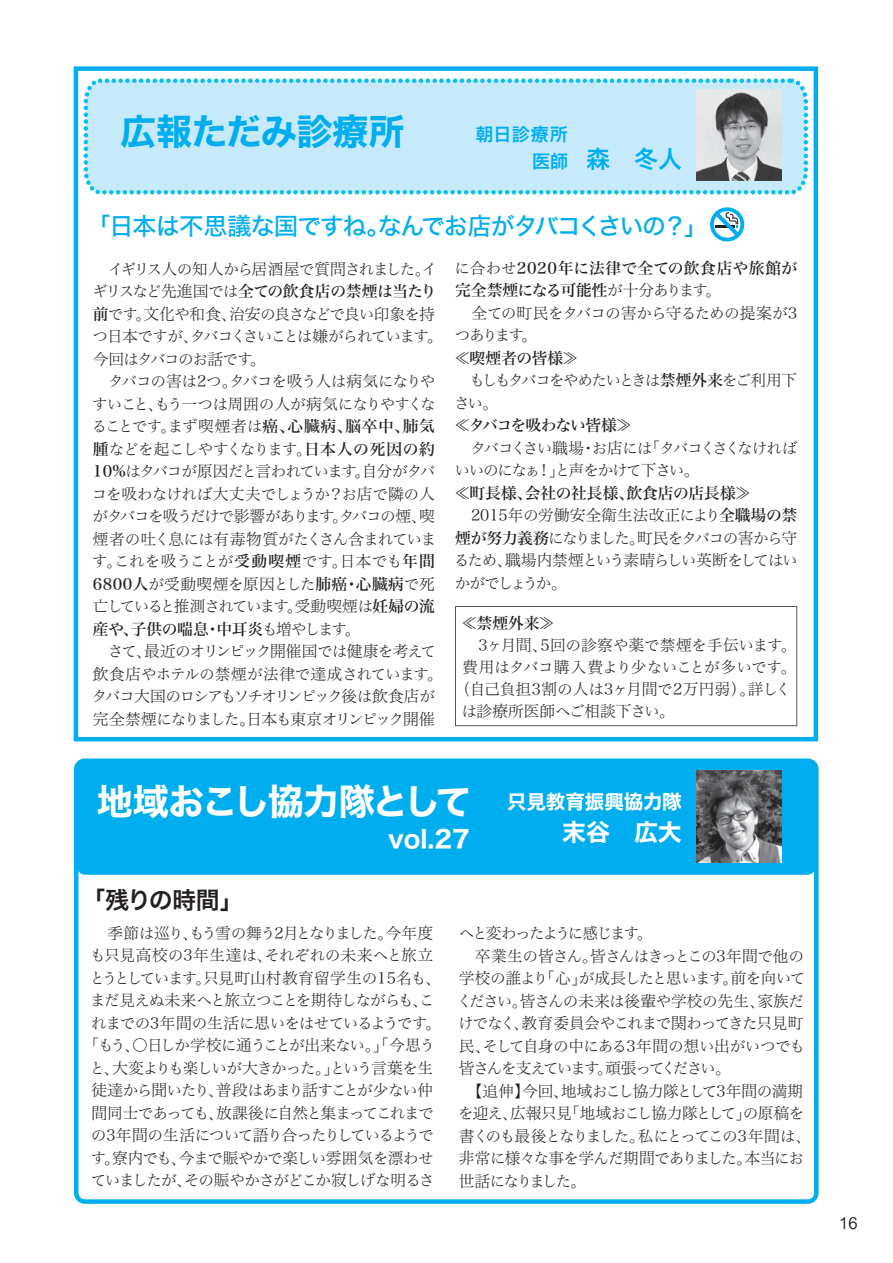
<style>
.page{position:relative;width:893px;height:1263px;background:#fff}
.page>*{position:absolute;margin:0;border:0;box-sizing:border-box;transform-origin:0 0}
.t1{font:36px "Hira Kaku Std W7 90 pv RKSJ H";letter-spacing:-.055em;color:#fff}
.t2{font:36px "Hira Kaku Std W7 90 pv RKSJ H";letter-spacing:-.005em;color:#00aeef}
.t3{font:24px "Hira Kaku Std W5 90 pv RKSJ H";letter-spacing:-.045em;color:#00aeef}
.t4{font:24px "Hira Kaku Std W6 90 pv RKSJ H";color:#00aeef}
.t5{font:24px "Hira Kaku Std W6 90 pv RKSJ H";letter-spacing:-.05em;color:#231f20}
.t6{font:24px "Hira Kaku Std W7 90 pv RKSJ H";color:#fff}
.t7{font:23.85px "Hira Kaku Std W7 90 pv RKSJ H";color:#fff}
.t8{font:19.5px "Hira Kaku Std W7 90 pv RKSJ H";color:#fff}
.t9{font:18px "Hira Kaku Std W6 90 pv RKSJ H";letter-spacing:.03em;color:#00aeef}
.t10{font:15.75px/22.5px "Hira Min Std W2 90 pv RKSJ H";letter-spacing:-.07em;color:#231f20}
.t11{font:15.75px/22.5px "Hira Min Std W5 90 pv RKSJ H";color:#231f20}
.t12{font:15.75px/22.5px "Hira Min Std W2 90 pv RKSJ H";letter-spacing:-.095em;color:#231f20}
.t13{font:15.75px "Hira Min Std W2 90 pv RKSJ H";letter-spacing:-.005em;color:#231f20}
.t14{font:15.75px/22.5px "Hira Min Std W2 90 pv RKSJ H";letter-spacing:-.13em;color:#231f20}
.t15{font:15.75px "Hira Min Std W5 90 pv RKSJ H";letter-spacing:-.02em;color:#231f20}
.t16{font:15.75px "Hira Min Std W2 90 pv RKSJ H";letter-spacing:-.015em;color:#231f20}
.t17{font:15.75px "Hira Min Std W2 90 pv RKSJ H";letter-spacing:-.03em;color:#231f20}
.t18{font:15.75px "Hira Min Std W5 90 pv RKSJ H";letter-spacing:-.07em;color:#231f20}
.s1{font-size:18px}
.s2{font-family:"Hira Min Std W2 90 pv RKSJ H"}
.s3{font-family:"Hira Min Std W5 90 pv RKSJ H"}
</style>
<div class="page">
<svg style="left:710px;top:207px;width:34px;height:34px"></svg>
<svg style="left:455px;top:606px;width:342px;height:120px"></svg>
<div style="left:74px;top:66px;width:744px;height:675px;border:4px solid #00aeef"></div>
<div style="left:76px;top:761px;width:740px;height:114px;background:#00aeef;border-radius:9px"></div>
<svg style="left:83px;top:78px;width:726px;height:117px;background:#bfe8fa"></svg>
<img style="left:697px;top:90px;width:85px;height:91px">
<img style="left:697px;top:771px;width:85px;height:91px">
<div style="left:74px;top:758px;width:744px;height:446px;border:4px solid #00aeef;border-radius:9px"></div>
<h1 class="t2" style="left:120px;top:118px;width:286px">広報ただみ診療所</h1>
<p class="t9" style="left:475px;top:128px;width:94px">朝日診療所</p>
<h2 class="t4" style="left:532px;top:150px;width:152px"><span class="s1">医師　</span>森　冬人</h2>
<h2 class="t3" style="left:86px;top:217px;width:623px">「日本は不思議な国ですね。なんでお店がタバコくさいの？」</h2>
<p class="t10" style="left:93px;top:260px;width:346px">　イギリス人の知人から居酒屋で質問されました。イ</p>
<p class="t15" style="left:92px;top:285px;width:346px"><span class="s2">ギリスなど先進国では</span>全ての飲食店の禁煙は当たり</p>
<p class="t10" style="left:92px;top:305px;width:353px"><span class="s3">前</span>です。文化や和食、治安の良さなどで良い印象を持つ日本ですが、タバコくさいことは嫌がられています。今回はタバコのお話です。<br>　タバコの害は2つ。タバコを吸う人は病気になりやすいこと、もう一つは周囲の人が病気になりやすくなることです。まず喫煙者は<span class="s3">癌、心臓病、脳卒中、肺気腫</span>などを起こしやすくなります。<span class="s3">日本人の死因の約<br>10%</span>はタバコが原因だと言われています。自分がタバコを吸わなければ大丈夫でしょうか？お店で隣の人がタバコを吸うだけで影響があります。タバコの煙、喫煙者の吐く息には有毒物質がたくさん含まれています。これを吸うことが<span class="s3">受動喫煙</span>です。日本でも<span class="s3">年間<br>6800人</span>が受動喫煙を原因とした<span class="s3">肺癌・心臓病</span>で死亡していると推測されています。受動喫煙は<span class="s3">妊婦の流</span></p>
<p class="t11" style="left:93px;top:620px;width:269px">産や、子供の喘息・中耳炎<span class="s2">も増やします。</span></p>
<p class="t10" style="left:92px;top:642px;width:352px">　さて、最近のオリンピック開催国では健康を考えて飲食店やホテルの禁煙が法律で達成されています。タバコ大国のロシアもソチオリンピック後は飲食店が完全禁煙になりました。日本も東京オリンピック開催</p>
<p class="t11" style="left:454px;top:259px;width:344px"><span class="s2">に合わせ</span>2020年に法律で全ての飲食店や旅館が完全禁煙になる可能性<span class="s2">が十分あります。</span></p>
<p class="t10" style="left:455px;top:304px;width:344px">　全ての町民をタバコの害から守るための提案が3つあります。</p>
<p class="t11" style="left:455px;top:349px;width:125px">≪喫煙者の皆様≫</p>
<p class="t14" style="left:454px;top:371px;width:345px">　もしもタバコをやめたいときは<span class="s3">禁煙外来</span>をご利用下さい。</p>
<p class="t18" style="left:455px;top:419px;width:179px">≪タバコを吸わない皆様≫</p>
<p class="t12" style="left:454px;top:439px;width:344px">　タバコくさい職場・お店には「タバコくさくなければいいのになぁ！」と声をかけて下さい。</p>
<p class="t11" style="left:455px;top:484px;width:298px">≪町長様、会社の社長様、飲食店の店長様≫</p>
<p class="t10" style="left:454px;top:506px;width:346px;text-align:justify">　2015年の労働安全衛生法改正により<span class="s3">全職場の禁煙が努力義務</span>になりました。町民をタバコの害から守るため、職場内禁煙という素晴らしい英断をしてはいかがでしょうか。</p>
<p class="t11" style="left:462px;top:614px;width:95px">≪禁煙外来≫</p>
<p class="t16" style="left:462px;top:639px;width:336px">　3ヶ月間、5回の診察や薬で禁煙を手伝います。</p>
<p class="t17" style="left:462px;top:661px;width:336px">費用はタバコ購入費より少ないことが多いです。</p>
<p class="t13" style="left:454px;top:683px;width:338px">（自己負担3割の人は3ヶ月間で2万円弱）。詳しく</p>
<p class="t13" style="left:462px;top:705px;width:215px">は診療所医師へご相談下さい。</p>
<h1 class="t1" style="left:97px;top:787px;width:376px">地域おこし協力隊として</h1>
<h2 class="t6" style="left:388px;top:830px;width:83px">vol.27</h2>
<h3 class="t7" style="left:562px;top:823px;width:121px">末谷　広大</h3>
<p class="t8" style="left:507px;top:794px;width:176px">只見教育振興協力隊</p>
<h2 class="t5" style="left:81px;top:890px;width:164px">「残りの時間」</h2>
<p class="t10" style="left:84px;top:924px;width:359px;text-align:center">　季節は巡り、もう雪の舞う2月となりました。今年度も只見高校の3年生達は、それぞれの未来へと旅立とうとしています。只見町山村教育留学生の15名も、まだ見えぬ未来へと旅立つことを期待しながらも、これまでの3年間の生活に思いをはせているようです。「もう、〇日しか学校に通うことが出来ない。」「今思うと、大変よりも楽しいが大きかった。」という言葉を生徒達から聞いたり、普段はあまり話すことが少ない仲間同士であっても、放課後に自然と集まってこれまでの3年間の生活について語り合ったりしているようです。寮内でも、今まで賑やかで楽しい雰囲気を漂わせていましたが、その賑やかさがどこか寂しげな明るさ</p>
<p class="t10" style="left:457px;top:924px;width:350px">へと変わったように感じます。<br>　卒業生の皆さん。皆さんはきっとこの3年間で他の学校の誰より「心」が成長したと思います。前を向いてください。皆さんの未来は後輩や学校の先生、家族だけでなく、教育委員会やこれまで関わってきた只見町民、そして自身の中にある3年間の想い出がいつでも皆さんを支えています。頑張ってください。</p>
<p class="t10" style="left:458px;top:1082px;width:355px;text-indent:9px">【追伸】今回、地域おこし協力隊として3年間の満期を迎え、広報只見「地域おこし協力隊として」の原稿を書くのも最後となりました。私にとってこの3年間は、非常に様々な事を学んだ期間でありました。本当にお世話になりました。</p>
</div>
